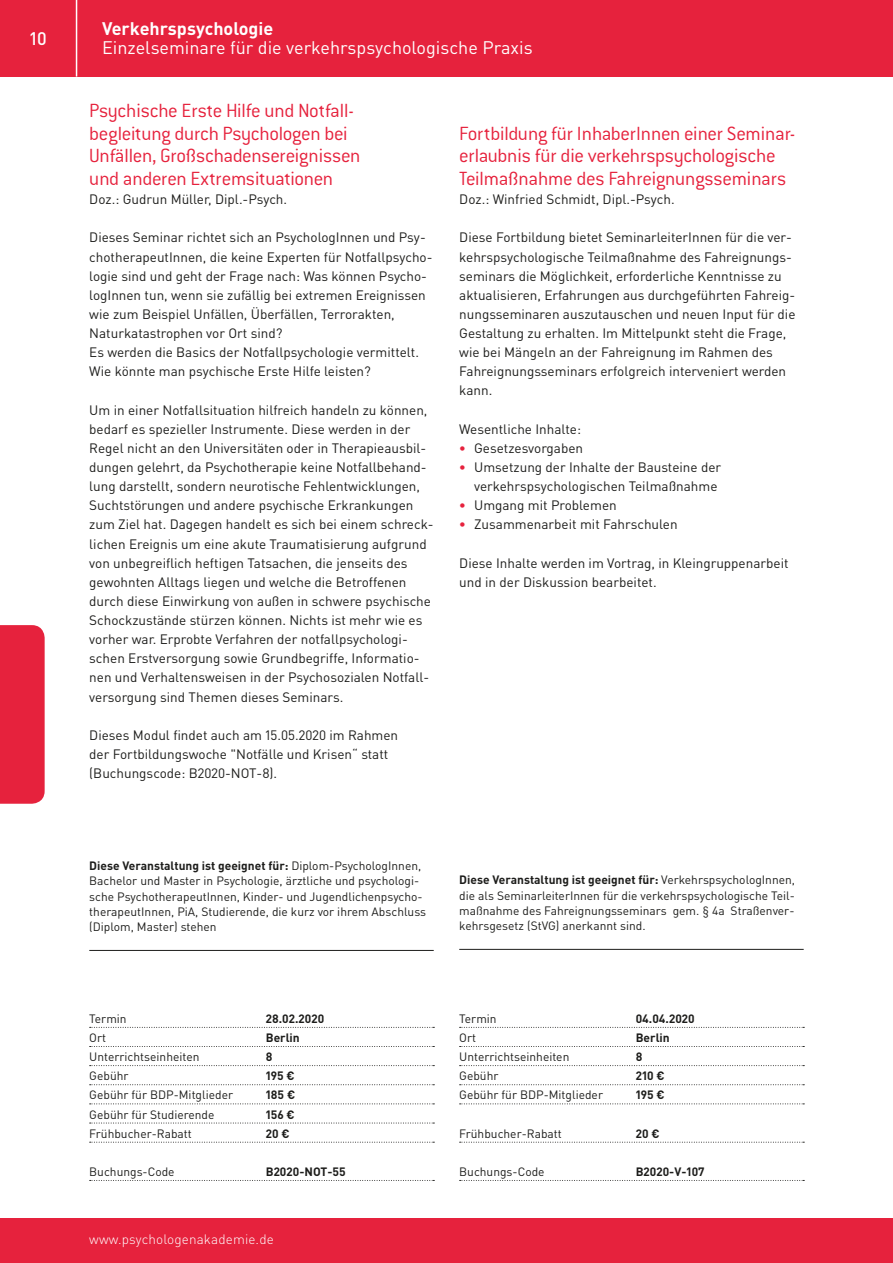
<style>
.page{position:relative;width:893px;height:1263px;background:#fff}
.page>*{position:absolute;margin:0;border:0;box-sizing:border-box;transform-origin:0 0}
.t1{font:300 21px/22.5px "Conduit ITC Pro";letter-spacing:-.015em;color:#e6223d}
.t2{font:18px "DIN Pro";color:#fff}
.t3{font:700 18px "DIN Pro";color:#fff}
.t4{font:500 18px "DIN Pro";color:#fff}
.t5{font:13.5px/19.2px "DIN Pro";color:#1d1d1b}
.t6{font:300 13.5px "DIN Pro";letter-spacing:.01em;color:#fff}
.t7{font:12px/15.3px "DIN Pro";color:#1d1d1b}
.t8{font:700 12px "DIN Pro";color:#1d1d1b}
.s1{font-weight:700;color:#e6223d}
.s2{font-weight:700}
</style>
<div class="page">
<div style="left:0;top:1218px;width:893px;height:45px;background:#e6223d"></div>
<div style="left:0;top:625px;width:45px;height:179px;background:#e6223d"></div>
<div style="left:0;top:0;width:893px;height:77px;background:#e6223d"></div>
<hr style="left:76px;top:0;width:1px;height:77px;background:#fff">
<hr style="left:89px;top:950px;width:345px;height:1px;background:#1d1d1b">
<svg style="left:90px;top:1027px;width:344px;height:1px"></svg>
<svg style="left:90px;top:1046px;width:344px;height:1px"></svg>
<svg style="left:90px;top:1065px;width:344px;height:1px"></svg>
<svg style="left:90px;top:1084px;width:344px;height:1px"></svg>
<svg style="left:90px;top:1103px;width:344px;height:1px"></svg>
<svg style="left:90px;top:1123px;width:344px;height:1px"></svg>
<svg style="left:90px;top:1142px;width:344px;height:1px"></svg>
<svg style="left:90px;top:1180px;width:344px;height:1px"></svg>
<hr style="left:459px;top:949px;width:345px;height:1px;background:#1d1d1b">
<svg style="left:460px;top:1027px;width:344px;height:1px"></svg>
<svg style="left:460px;top:1046px;width:344px;height:1px"></svg>
<svg style="left:460px;top:1065px;width:344px;height:1px"></svg>
<svg style="left:460px;top:1084px;width:344px;height:1px"></svg>
<svg style="left:460px;top:1103px;width:344px;height:1px"></svg>
<svg style="left:460px;top:1142px;width:344px;height:1px"></svg>
<svg style="left:460px;top:1180px;width:344px;height:1px"></svg>
<h2 class="t4" style="left:30px;top:26px;width:18px">10</h2>
<h2 class="t3" style="left:102px;top:16px;width:173px">Verkehrspsychologie</h2>
<h2 class="t2" style="left:102px;top:36px;width:432px">Einzelseminare für die verkehrspsychologische Praxis</h2>
<h1 class="t1" style="left:89px;top:100px;width:273px">Psychische Erste Hilfe und Notfall&shy;begleitung durch Psychologen bei Unfällen, Großschadensereignissen und anderen Extremsituationen</h1>
<p class="t5" style="left:89px;top:189px;width:197px">Doz. : Gudrun Müller, Dipl.-Psych.</p>
<p class="t5" style="left:89px;top:227px;width:345px">Dieses Seminar richtet sich an PsychologInnen und Psy&shy;chotherapeutInnen, die keine Experten für Notfallpsycho&shy;logie sind und geht der Frage nach: Was können Psycho&shy;logInnen tun, wenn sie zufällig bei extremen Ereignissen wie zum Beispiel Unfällen, Überfällen, Terrorakten, Naturkatastrophen vor Ort sind?<br>Es werden die Basics der Notfallpsychologie vermittelt.<br>Wie könnte man psychische Erste Hilfe leisten?</p>
<p class="t5" style="left:89px;top:400px;width:346px">Um in einer Notfallsituation hilfreich handeln zu können, bedarf es spezieller Instrumente. Diese werden in der Regel nicht an den Universitäten oder in Therapieausbil&shy;dungen gelehrt, da Psychotherapie keine Notfallbehand&shy;lung darstellt, sondern neurotische Fehlentwicklungen, Suchtstörungen und andere psychische Erkrankungen zum Ziel hat. Dagegen handelt es sich bei einem schreck&shy;lichen Ereignis um eine akute Traumatisierung aufgrund von unbegreiflich heftigen Tatsachen, die jenseits des gewohnten Alltags liegen und welche die Betroffenen durch diese Einwirkung von außen in schwere psychische Schockzustände stürzen können. Nichts ist mehr wie es vorher war. Erprobte Verfahren der notfallpsychologi&shy;schen Erstversorgung sowie Grundbegriffe, Informatio&shy;nen und Verhaltensweisen in der Psychosozialen Notfall&shy;versorgung sind Themen dieses Seminars.</p>
<p class="t5" style="left:89px;top:725px;width:310px">Dieses Modul findet auch am 15.05.2020 im Rahmen der Fortbildungswoche "Notfälle und Krisen“ statt (Buchungscode: B2020-NOT-8).</p>
<h1 class="t1" style="left:459px;top:122px;width:338px">Fortbildung für InhaberInnen einer Seminar&shy;erlaubnis für die verkehrspsychologische<br>Teilmaßnahme des Fahreignungsseminars</h1>
<p class="t5" style="left:459px;top:189px;width:215px">Doz. : Winfried Schmidt, Dipl.-Psych.</p>
<p class="t5" style="left:459px;top:227px;width:338px">Diese Fortbildung bietet SeminarleiterInnen für die ver&shy;kehrspsychologische Teilmaßnahme des Fahreignungs&shy;seminars die Möglichkeit, erforderliche Kenntnisse zu aktualisieren, Erfahrungen aus durchgeführten Fahreig&shy;nungsseminaren auszutauschen und neuen Input für die Gestaltung zu erhalten. Im Mittelpunkt steht die Frage, wie bei Mängeln an der Fahreignung im Rahmen des Fahreignungsseminars erfolgreich interveniert werden kann.</p>
<p class="t5" style="left:459px;top:419px;width:123px">Wesentliche Inhalte:</p>
<p class="t5" style="left:459px;top:438px;width:125px"><span class="s1">•</span> Gesetzesvorgaben</p>
<p class="t5" style="left:459px;top:457px;width:263px;text-align:right"><span class="s1">•</span> Umsetzung der Inhalte der Bausteine der verkehrspsychologischen Teilmaßnahme</p>
<p class="t5" style="left:459px;top:495px;width:159px"><span class="s1">•</span> Umgang mit Problemen</p>
<p class="t5" style="left:459px;top:514px;width:220px"><span class="s1">•</span> Zusammenarbeit mit Fahrschulen</p>
<p class="t5" style="left:459px;top:553px;width:331px">Diese Inhalte werden im Vortrag, in Kleingruppenarbeit und in der Diskussion bearbeitet.</p>
<p class="t7" style="left:89px;top:857px;width:338px"><span class="s2">Diese Veranstaltung ist geeignet für:</span> Diplom-PsychologInnen, Bachelor und Master in Psychologie, ärztliche und psychologi&shy;sche PsychotherapeutInnen, Kinder- und Jugendlichenpsycho&shy;therapeutInnen, PiA, Studierende, die kurz vor ihrem Abschluss (Diplom, Master) stehen</p>
<p class="t7" style="left:459px;top:872px;width:337px;text-align:justify"><span class="s2">Diese Veranstaltung ist geeignet für:</span> VerkehrspsychologInnen, die als SeminarleiterInnen für die verkehrspsychologische Teil&shy;maßnahme des Fahreignungsseminars gem. § 4a Straßenver&shy;kehrsgesetz (StVG) anerkannt sind.</p>
<p class="t7" style="left:89px;top:1010px;width:39px">Termin</p>
<p class="t8" style="left:266px;top:1010px;width:60px">28.02.2020</p>
<p class="t7" style="left:89px;top:1029px;width:18px">Ort</p>
<p class="t8" style="left:266px;top:1029px;width:36px">Berlin</p>
<p class="t7" style="left:89px;top:1049px;width:112px">Unterrichtseinheiten</p>
<p class="t8" style="left:266px;top:1049px;width:8px">8</p>
<p class="t7" style="left:89px;top:1068px;width:41px">Gebühr</p>
<p class="t8" style="left:266px;top:1068px;width:31px">195 €</p>
<p class="t7" style="left:89px;top:1087px;width:145px">Gebühr für BDP-Mitglieder</p>
<p class="t8" style="left:266px;top:1087px;width:31px">185 €</p>
<p class="t7" style="left:89px;top:1106px;width:127px">Gebühr für Studierende</p>
<p class="t8" style="left:266px;top:1106px;width:31px">156 €</p>
<p class="t7" style="left:89px;top:1125px;width:104px">Frühbucher-Rabatt</p>
<p class="t8" style="left:266px;top:1125px;width:25px">20 €</p>
<p class="t7" style="left:89px;top:1163px;width:87px">Buchungs-Code</p>
<p class="t8" style="left:266px;top:1163px;width:81px">B2020-NOT-55</p>
<p class="t6" style="left:89px;top:1230px;width:186px">www.psychologenakademie.de</p>
<p class="t7" style="left:459px;top:1010px;width:39px">Termin</p>
<p class="t8" style="left:636px;top:1010px;width:60px">04.04.2020</p>
<p class="t7" style="left:459px;top:1029px;width:18px">Ort</p>
<p class="t8" style="left:636px;top:1029px;width:36px">Berlin</p>
<p class="t7" style="left:459px;top:1049px;width:112px">Unterrichtseinheiten</p>
<p class="t8" style="left:636px;top:1049px;width:8px">8</p>
<p class="t7" style="left:459px;top:1068px;width:41px">Gebühr</p>
<p class="t8" style="left:636px;top:1068px;width:30px">210 €</p>
<p class="t7" style="left:459px;top:1087px;width:145px">Gebühr für BDP-Mitglieder</p>
<p class="t8" style="left:636px;top:1087px;width:31px">195 €</p>
<p class="t7" style="left:459px;top:1125px;width:104px">Frühbucher-Rabatt</p>
<p class="t8" style="left:636px;top:1125px;width:25px">20 €</p>
<p class="t7" style="left:459px;top:1163px;width:87px">Buchungs-Code</p>
<p class="t8" style="left:636px;top:1163px;width:70px">B2020-V-107</p>
</div>
